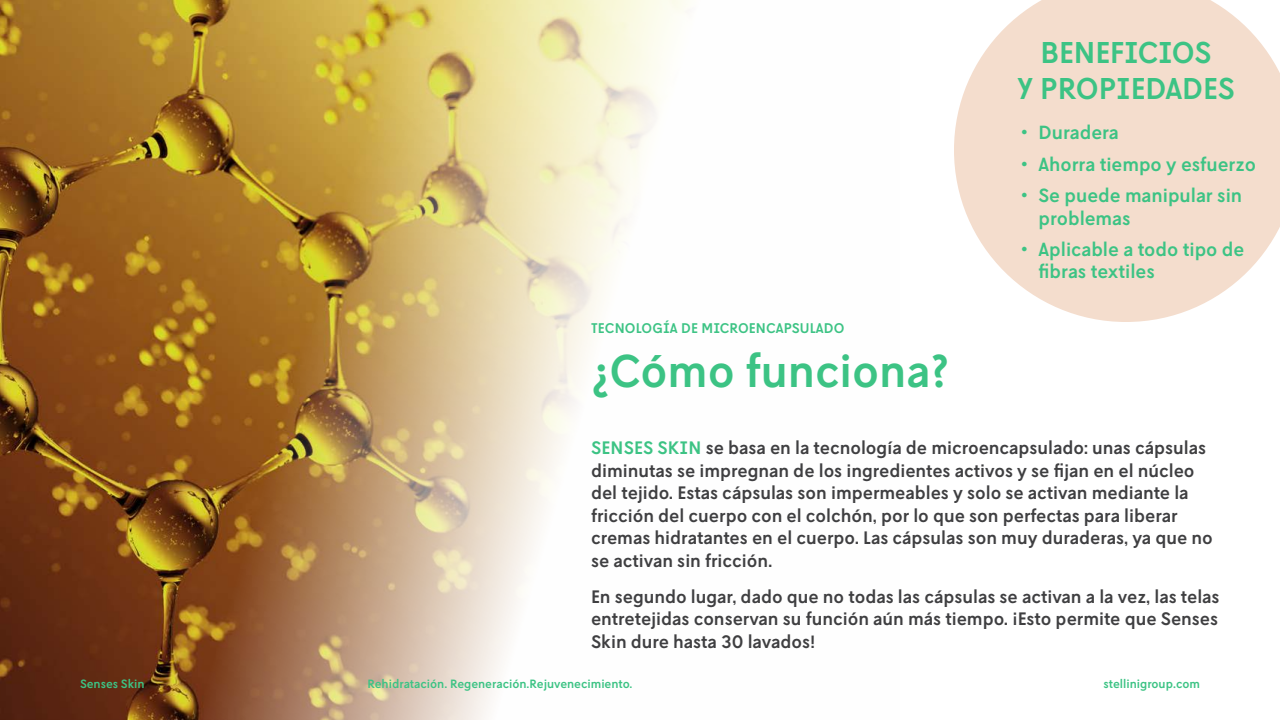
<style>
.page{position:relative;width:1280px;height:720px;background:#fff}
.page>*{position:absolute;margin:0;border:0;box-sizing:border-box;transform-origin:0 0}
.t1{font:500 45.8px "L10";color:#3cc384}
.t2{font:500 30px/36px "L10";color:#3cc384;text-align:center}
.t3{font:500 19px/22.5px "L10";color:#3cc384}
.t4{font:500 18px/22.5px "L10";color:#3f3f41}
.t5{font:500 14px "L10";letter-spacing:.01em;color:#3cc384}
.t6{font:500 12px "L10";color:#3cc384}
.s1{color:#3cc384}
</style>
<div class="page">
<img style="left:0;top:0;width:689px;height:720px">
<svg style="left:954px;top:0;width:326px;height:322px;fill:#f4ddcd"></svg>
<h2 class="t2" style="left:1017px;top:35px;width:219px">BENEFICIOS<br>Y PROPIEDADES</h2>
<p class="t5" style="left:591px;top:320px;width:255px">TECNOLOGÍA DE MICROENCAPSULADO</p>
<h1 class="t1" style="left:591px;top:345px;width:359px">¿Cómo funciona?</h1>
<p class="t3" style="left:1021px;top:122px;width:100px">• Duradera</p>
<p class="t3" style="left:1021px;top:153px;width:237px">• Ahorra tiempo y esfuerzo</p>
<p class="t3" style="left:1039px;top:185px;width:205px;text-indent:-18px">• Se puede manipular sin problemas</p>
<p class="t3" style="left:1039px;top:239px;width:207px;text-indent:-18px">• Aplicable a todo tipo de fibras textiles</p>
<p class="t4" style="left:591px;top:437px;width:623px"><span class="s1">SENSES SKIN</span> se basa en la tecnología de microencapsulado: unas cápsulas diminutas se impregnan de los ingredientes activos y se fijan en el núcleo del tejido. Estas cápsulas son impermeables y solo se activan mediante la fricción del cuerpo con el colchón, por lo que son perfectas para liberar cremas hidratantes en el cuerpo. Las cápsulas son muy duraderas, ya que no se activan sin fricción.</p>
<p class="t4" style="left:591px;top:585px;width:630px;text-align:justify">En segundo lugar, dado que no todas las cápsulas se activan a la vez, las telas entretejidas conservan su función aún más tiempo. ¡Esto permite que Senses Skin dure hasta 30 lavados!</p>
<p class="t6" style="left:80px;top:677px;width:66px">Senses Skin</p>
<p class="t6" style="left:368px;top:677px;width:266px">Rehidratación. Regeneración.Rejuvenecimiento.</p>
<p class="t6" style="left:1104px;top:677px;width:98px">stellinigroup.com</p>
</div>
